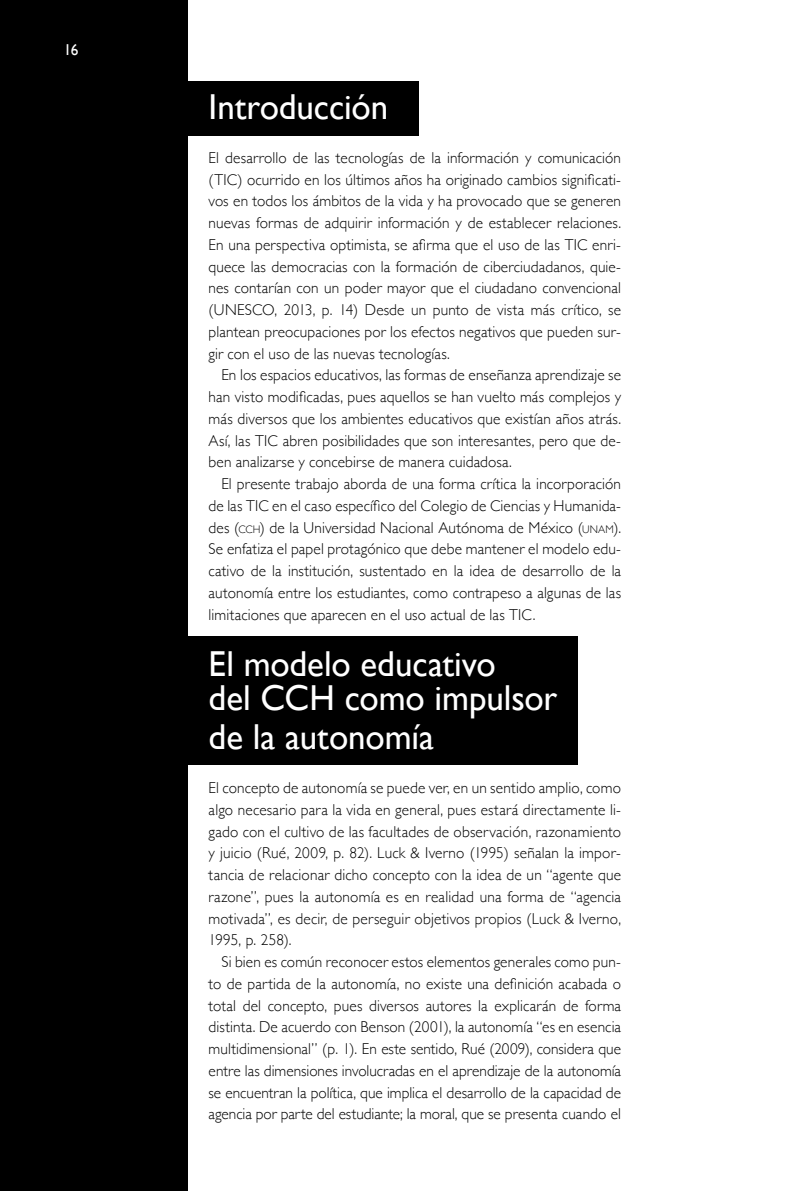
<style>
.page{position:relative;width:808px;height:1191px;background:#fff}
.page>*{position:absolute;margin:0;border:0;box-sizing:border-box;transform-origin:0 0}
.t1{font:36px/34.5px "Gill Sans";letter-spacing:-.005em;color:#fff}
.t2{font:300 15.75px "Gill Sans";letter-spacing:.01em;color:#000}
.t3{font:15.75px "Gill Sans";color:#fff}
.s1{font-size:10.95px}
</style>
<div class="page">
<div style="left:0;top:0;width:187px;height:1191px;background:#000"></div>
<div style="left:182px;top:636px;width:396px;height:128px;background:#000"></div>
<div style="left:186px;top:81px;width:232px;height:54px;background:#000"></div>
<p class="t3" style="left:64px;top:41px;width:16px">16</p>
<p class="t1" style="left:209px;top:89px;width:181px">Introducción</p>
<p class="t2" style="left:209px;top:145px;width:414px">El desarrollo de las tecnologías de la información y comunicación</p>
<p class="t2" style="left:209px;top:167px;width:414px">(TIC) ocurrido en los últimos años ha originado cambios significati-</p>
<p class="t2" style="left:209px;top:189px;width:414px">vos en todos los ámbitos de la vida y ha provocado que se generen</p>
<p class="t2" style="left:209px;top:210px;width:414px">nuevas formas de adquirir información y de establecer relaciones.</p>
<p class="t2" style="left:209px;top:232px;width:414px">En una perspectiva optimista, se afirma que el uso de las TIC enri-</p>
<p class="t2" style="left:209px;top:254px;width:414px">quece las democracias con la formación de ciberciudadanos, quie-</p>
<p class="t2" style="left:209px;top:276px;width:414px">nes contarían con un poder mayor que el ciudadano convencional</p>
<p class="t2" style="left:209px;top:297px;width:414px">(UNESCO, 2013, p. 14) Desde un punto de vista más crítico, se</p>
<p class="t2" style="left:209px;top:319px;width:414px">plantean preocupaciones por los efectos negativos que pueden sur-</p>
<p class="t2" style="left:209px;top:341px;width:243px">gir con el uso de las nuevas tecnologías.</p>
<p class="t2" style="left:221px;top:363px;width:401px">En los espacios educativos, las formas de enseñanza aprendizaje se</p>
<p class="t2" style="left:209px;top:384px;width:414px">han visto modificadas, pues aquellos se han vuelto más complejos y</p>
<p class="t2" style="left:209px;top:406px;width:414px">más diversos que los ambientes educativos que existían años atrás.</p>
<p class="t2" style="left:209px;top:428px;width:414px">Así, las TIC abren posibilidades que son interesantes, pero que de-</p>
<p class="t2" style="left:209px;top:450px;width:305px">ben analizarse y concebirse de manera cuidadosa.</p>
<p class="t2" style="left:221px;top:471px;width:401px">El presente trabajo aborda de una forma crítica la incorporación</p>
<p class="t2" style="left:209px;top:493px;width:414px">de las TIC en el caso específico del Colegio de Ciencias y Humanida-</p>
<p class="t2" style="left:209px;top:515px;width:414px">des (<span class="s1">CCH</span>) de la Universidad Nacional Autónoma de México (<span class="s1">UNAM</span>).</p>
<p class="t2" style="left:209px;top:537px;width:414px">Se enfatiza el papel protagónico que debe mantener el modelo edu-</p>
<p class="t2" style="left:209px;top:558px;width:414px">cativo de la institución, sustentado en la idea de desarrollo de la</p>
<p class="t2" style="left:209px;top:580px;width:414px">autonomía entre los estudiantes, como contrapeso a algunas de las</p>
<p class="t2" style="left:209px;top:602px;width:328px">limitaciones que aparecen en el uso actual de las TIC.</p>
<p class="t1" style="left:209px;top:646px;width:350px">El modelo educativo<br>del CCH como impulsor</p>
<p class="t1" style="left:209px;top:719px;width:227px">de la autonomía</p>
<p class="t2" style="left:209px;top:775px;width:414px">El concepto de autonomía se puede ver, en un sentido amplio, como</p>
<p class="t2" style="left:209px;top:797px;width:414px">algo necesario para la vida en general, pues estará directamente li-</p>
<p class="t2" style="left:209px;top:819px;width:414px">gado con el cultivo de las facultades de observación, razonamiento</p>
<p class="t2" style="left:209px;top:840px;width:414px">y juicio (Rué, 2009, p. 82). Luck &amp; Iverno (1995) señalan la impor-</p>
<p class="t2" style="left:209px;top:862px;width:414px">tancia de relacionar dicho concepto con la idea de un “agente que</p>
<p class="t2" style="left:209px;top:884px;width:414px">razone”, pues la autonomía es en realidad una forma de “agencia</p>
<p class="t2" style="left:209px;top:906px;width:414px">motivada”, es decir, de perseguir objetivos propios (Luck &amp; Iverno,</p>
<p class="t2" style="left:209px;top:927px;width:85px">1995, p. 258).</p>
<p class="t2" style="left:221px;top:949px;width:401px">Si bien es común reconocer estos elementos generales como pun-</p>
<p class="t2" style="left:209px;top:971px;width:414px">to de partida de la autonomía, no existe una definición acabada o</p>
<p class="t2" style="left:209px;top:993px;width:414px">total del concepto, pues diversos autores la explicarán de forma</p>
<p class="t2" style="left:209px;top:1014px;width:414px">distinta. De acuerdo con Benson (2001), la autonomía “es en esencia</p>
<p class="t2" style="left:209px;top:1036px;width:414px">multidimensional” (p. 1). En este sentido, Rué (2009), considera que</p>
<p class="t2" style="left:209px;top:1058px;width:414px">entre las dimensiones involucradas en el aprendizaje de la autonomía</p>
<p class="t2" style="left:209px;top:1080px;width:414px">se encuentran la política, que implica el desarrollo de la capacidad de</p>
<p class="t2" style="left:209px;top:1101px;width:414px">agencia por parte del estudiante; la moral, que se presenta cuando el</p>
</div>
